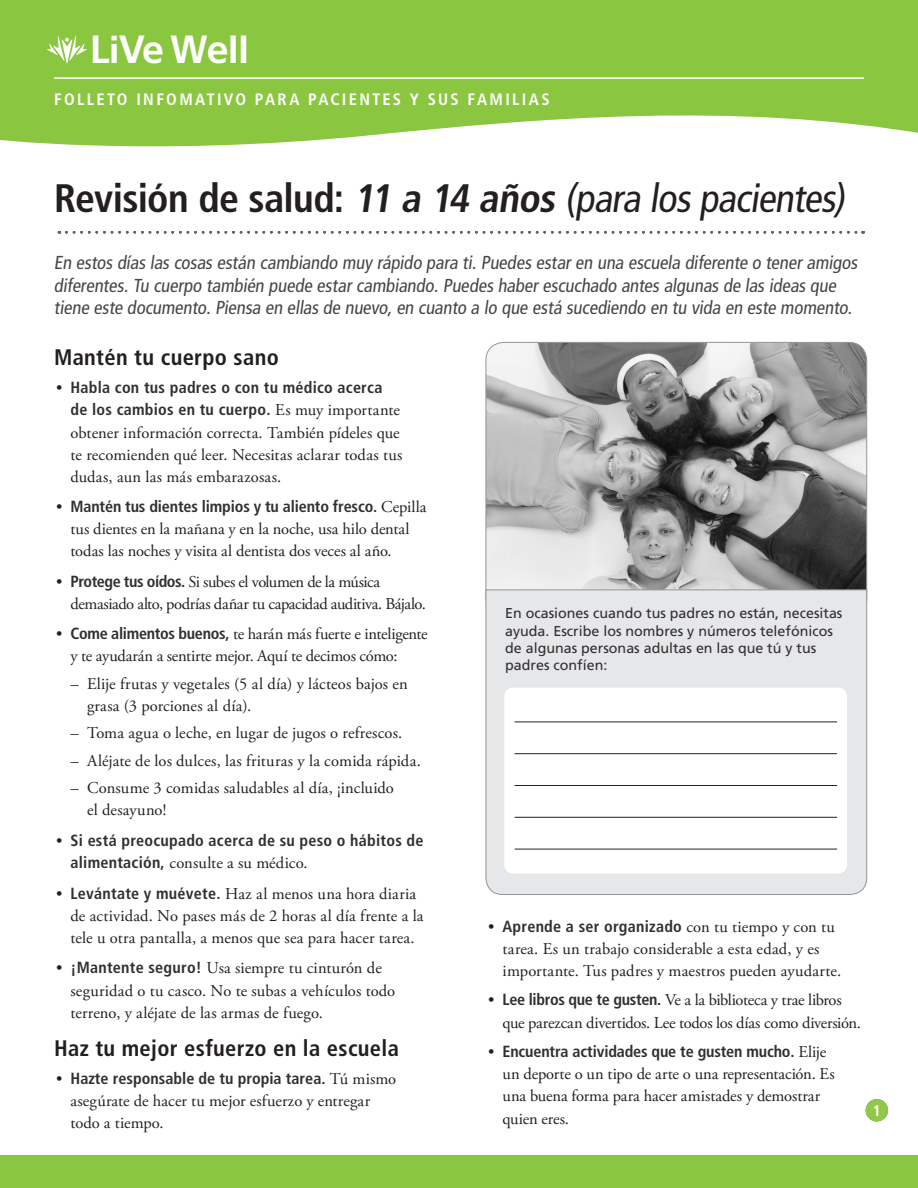
<style>
.page{position:relative;width:918px;height:1188px;background:#fff}
.page>*{position:absolute;margin:0;border:0;box-sizing:border-box;transform-origin:0 0}
.t1{font:700 condensed 39.75px "Frutiger LT Std";color:#231f20}
.t2{font:700 39.45px "Frutiger LT Std";color:#fff}
.Level_1{font:700 condensed 22.5px "Frutiger LT Std";letter-spacing:.015em;color:#231f20}
.Opening_paragraph_te{font:condensed 18.75px/22.5px "Frutiger LT Std";color:#454647}
.t3{font:16.5px/22.2px "Adobe Garamond Pro";color:#231f20}
.t4{font:16.5px/22.2px "Adobe Garamond Pro";letter-spacing:-.02em;color:#231f20}
.t5{font:16.5px/22.2px "Adobe Garamond Pro";letter-spacing:-.025em;color:#231f20}
.t6{font:700 condensed 16.5px "Frutiger LT Std";letter-spacing:.14em;color:#fff}
.t7{font:700 condensed 16.2px/22.2px "Frutiger LT Std";letter-spacing:.015em;color:#312f30}
.t8{font:700 condensed 16.2px "Frutiger LT Std";letter-spacing:-.01em;color:#312f30}
.t9{font:700 condensed 15.45px "Frutiger LT Std";color:#fff}
.t10{font:14.25px/17.2px "Frutiger LT Std";color:#312f30}
.s1{font-size:37.05px}
.s2{font-size:36.6px}
.s3{font-weight:400}
.s4{font-family:"Adobe Garamond Pro";font-weight:400;font-stretch:normal;font-size:16.5px;color:#231f20}
.s5{font-family:"Frutiger LT Std";font-weight:700;font-stretch:condensed;font-size:16.2px;color:#312f30}
</style>
<div class="page">
<div style="left:0;top:1155px;width:918px;height:33px;background:#8bc640"></div>
<div style="left:866px;top:1099px;width:22px;height:22px;background:#91c847;border-radius:50%"></div>
<svg style="left:0;top:0;width:918px;height:147px;background:#98cc55"></svg>
<svg style="left:47px;top:36px;width:40px;height:28px"></svg>
<hr style="left:54px;top:77px;width:810px;height:2px;background:#fff">
<svg style="left:66px;top:231px;width:798px;height:2px"></svg>
<svg style="left:485px;top:342px;width:382px;height:247px;background:#9b9b9b"></svg>
<div style="left:485px;top:589px;width:382px;height:306px;background:#e6e7e9"></div>
<div style="left:504px;top:688px;width:343px;height:186px;background:#fff;border-radius:9px"></div>
<hr style="left:515px;top:722px;width:322px;height:1px;background:#231f20">
<hr style="left:515px;top:753px;width:322px;height:1px;background:#231f20">
<hr style="left:515px;top:785px;width:322px;height:1px;background:#231f20">
<hr style="left:515px;top:817px;width:322px;height:1px;background:#231f20">
<hr style="left:515px;top:849px;width:322px;height:1px;background:#231f20">
<h2 class="t2" style="left:90px;top:27px;width:161px">L<span class="s1">i</span>Ve We<span class="s2">ll</span></h2>
<p class="t6" style="left:54px;top:90px;width:497px">FOLLETO INFOMATIVO PARA PACIENTES Y SUS FAMILIAS</p>
<p class="t1" style="left:54px;top:174px;width:799px">Rev i s i ó n d e s a l u d : 11 a 14 años <span class="s3">(para los pacientes)</span></p>
<p class="Opening_paragraph_te" style="left:54px;top:251px;width:808px">En estos días las cosas están cambiando muy rápido para ti. Puedes estar en una escuela diferente o tener amigos diferentes. Tu cuerpo también puede estar cambiando. Puedes haber escuchado antes algunas de las ideas que tiene este documento. Piensa en ellas de nuevo, en cuanto a lo que está sucediendo en tu vida en este momento.</p>
<p class="Level_1" style="left:54px;top:344px;width:226px">Mantén tu cuerpo sano</p>
<p class="t7" style="left:70px;top:377px;width:331px;text-indent:-14px"><span class="s4">•</span> Habla con tus padres o con tu médico acerca de los cambios en tu cuerpo. <span class="s4">Es muy importante</span></p>
<p class="t3" style="left:70px;top:422px;width:334px">obtener información correcta. También pídeles que te recomienden qué leer. Necesitas aclarar todas tus dudas, aun las más embarazosas.</p>
<p class="t8" style="left:56px;top:497px;width:372px"><span class="s4">•</span> Mantén tus dientes limpios y tu aliento fresco. <span class="s4">Cepilla</span></p>
<p class="t3" style="left:70px;top:519px;width:341px">tus dientes en la mañana y en la noche, usa hilo dental todas las noches y visita al dentista dos veces al año.</p>
<p class="t5" style="left:70px;top:571px;width:357px;text-indent:-14px">• <span class="s5">Protege tus oídos.</span> Si subes el volumen de la música demasiado alto, podrías dañar tu capacidad auditiva. Bájalo.</p>
<p class="t3" style="left:70px;top:624px;width:359px;text-indent:-14px">• <span class="s5">Come alimentos buenos,</span> te harán más fuerte e inteligente y te ayudarán a sentirte mejor. Aquí te decimos cómo:</p>
<p class="t3" style="left:87px;top:673px;width:322px;text-indent:-16px">– Elije frutas y vegetales (5 al día) y lácteos bajos en grasa (3 porciones al día).</p>
<p class="t3" style="left:70px;top:723px;width:333px">– Toma agua o leche, en lugar de jugos o refrescos.</p>
<p class="t3" style="left:70px;top:750px;width:352px">– Aléjate de los dulces, las frituras y la comida rápida.</p>
<p class="t3" style="left:87px;top:777px;width:308px;text-indent:-16px">– Consume 3 comidas saludables al día, ¡incluido el desayuno!</p>
<p class="t7" style="left:56px;top:829px;width:369px"><span class="s4">•</span> Si está preocupado acerca de su peso o hábitos de</p>
<p class="t3" style="left:70px;top:853px;width:239px"><span class="s5">alimentación,</span> consulte a su médico.</p>
<p class="t3" style="left:70px;top:883px;width:355px;text-indent:-14px">• <span class="s5">Levántate y muévete.</span> Haz al menos una hora diaria de actividad. No pases más de 2 horas al día frente a la tele u otra pantalla, a menos que sea para hacer tarea.</p>
<p class="t3" style="left:70px;top:958px;width:326px;text-indent:-14px">• <span class="s5">¡Mantente seguro!</span> Usa siempre tu cinturón de seguridad o tu casco. No te subas a vehículos todo terreno, y aléjate de las armas de fuego.</p>
<p class="Level_1" style="left:54px;top:1034px;width:346px">Haz tu mejor esfuerzo en la escuela</p>
<p class="t7" style="left:56px;top:1067px;width:341px"><span class="s4">•</span> Hazte responsable de tu propia tarea. <span class="s4">Tú mismo</span></p>
<p class="t3" style="left:70px;top:1090px;width:301px">asegúrate de hacer tu mejor esfuerzo y entregar todo a tiempo.</p>
<p class="t10" style="left:505px;top:605px;width:339px">En ocasiones cuando tus padres no están, necesitas ayuda. Escribe los nombres y números telefónicos de algunas personas adultas en las que tú y tus padres confíen:</p>
<p class="t7" style="left:488px;top:915px;width:348px"><span class="s4">•</span> Aprende a ser organizado <span class="s4">con tu tiempo y con tu</span></p>
<p class="t3" style="left:502px;top:938px;width:340px">tarea. Es un trabajo considerable a esta edad, y es importante. Tus padres y maestros pueden ayudarte.</p>
<p class="t4" style="left:502px;top:990px;width:360px;text-indent:-14px">• <span class="s5">Lee libros que te gusten.</span> Ve a la biblioteca y trae libros que parezcan divertidos. Lee todos los días como diversión.</p>
<p class="t8" style="left:488px;top:1042px;width:340px"><span class="s4">•</span> Encuentra actividades que te gusten mucho. <span class="s4">Elije</span></p>
<p class="t3" style="left:502px;top:1064px;width:334px">un deporte o un tipo de arte o una representación. Es una buena forma para hacer amistades y demostrar quien eres.</p>
<p class="t9" style="left:873px;top:1101px;width:10px">1</p>
</div>
